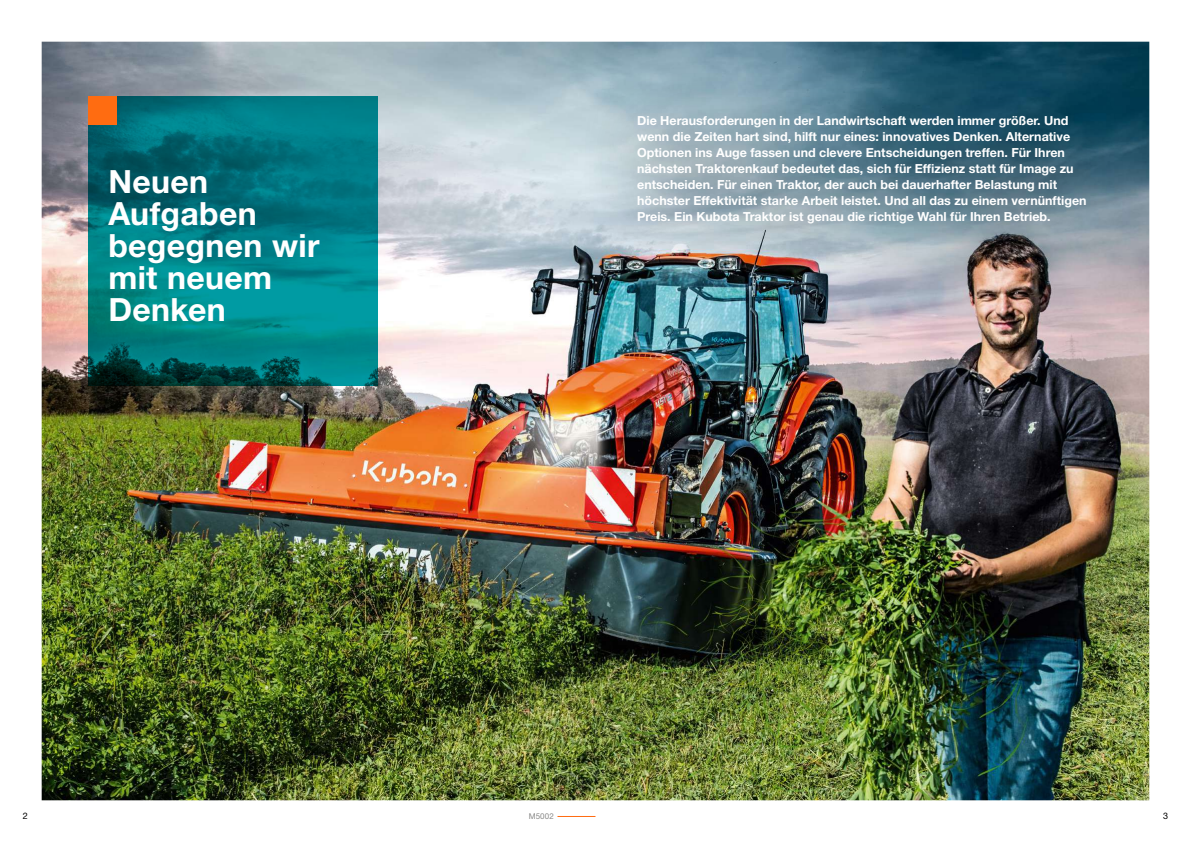
<style>
.page{position:relative;width:1191px;height:842px;background:#fff}
.page>*{position:absolute;margin:0;border:0;box-sizing:border-box;transform-origin:0 0}
.t1{font:700 32px/32px "Helvetica Neue LT Std";letter-spacing:.01em;color:#fff}
.t2{font:700 12.5px/16px "Helvetica Neue LT Std";color:#fff}
.t3{font:9px "Helvetica Neue LT Pro";color:#000}
.t4{font:8px "Helvetica Neue LT Pro";letter-spacing:.01em;color:#878786}
</style>
<div class="page">
<hr style="left:557px;top:816px;width:38px;height:1px;background:#ff6c11">
<img style="left:42px;top:42px;width:1107px;height:758px">
<div style="left:578px;top:56px;width:558px;height:228px;background:#000;opacity:.75"></div>
<svg style="left:88px;top:96px;width:290px;height:289px;background:#00787f"></svg>
<div style="left:88px;top:96px;width:29px;height:29px;background:#ff6c11"></div>
<h1 class="t1" style="left:108px;top:165px;width:213px">Neuen<br>Aufgaben begegnen wir mit neuem<br>Denken</h1>
<p class="t2" style="left:637px;top:112px;width:451px">Die Herausforderungen in der Landwirtschaft werden immer größer. Und wenn die Zeiten hart sind, hilft nur eines: innovatives Denken. Alternative Optionen ins Auge fassen und clevere Entscheidungen treffen. Für Ihren nächsten Traktorenkauf bedeutet das, sich für Effizienz statt für Image zu entscheiden. Für einen Traktor, der auch bei dauerhafter Belastung mit höchster Effektivität starke Arbeit leistet. Und all das zu einem vernünftigen Preis. Ein Kubota Traktor ist genau die richtige Wahl für Ihren Betrieb.</p>
<p class="t3" style="left:23px;top:810px;width:7px">2</p>
<p class="t4" style="left:529px;top:811px;width:27px">M5002</p>
<p class="t3" style="left:1163px;top:810px;width:7px">3</p>
</div>
